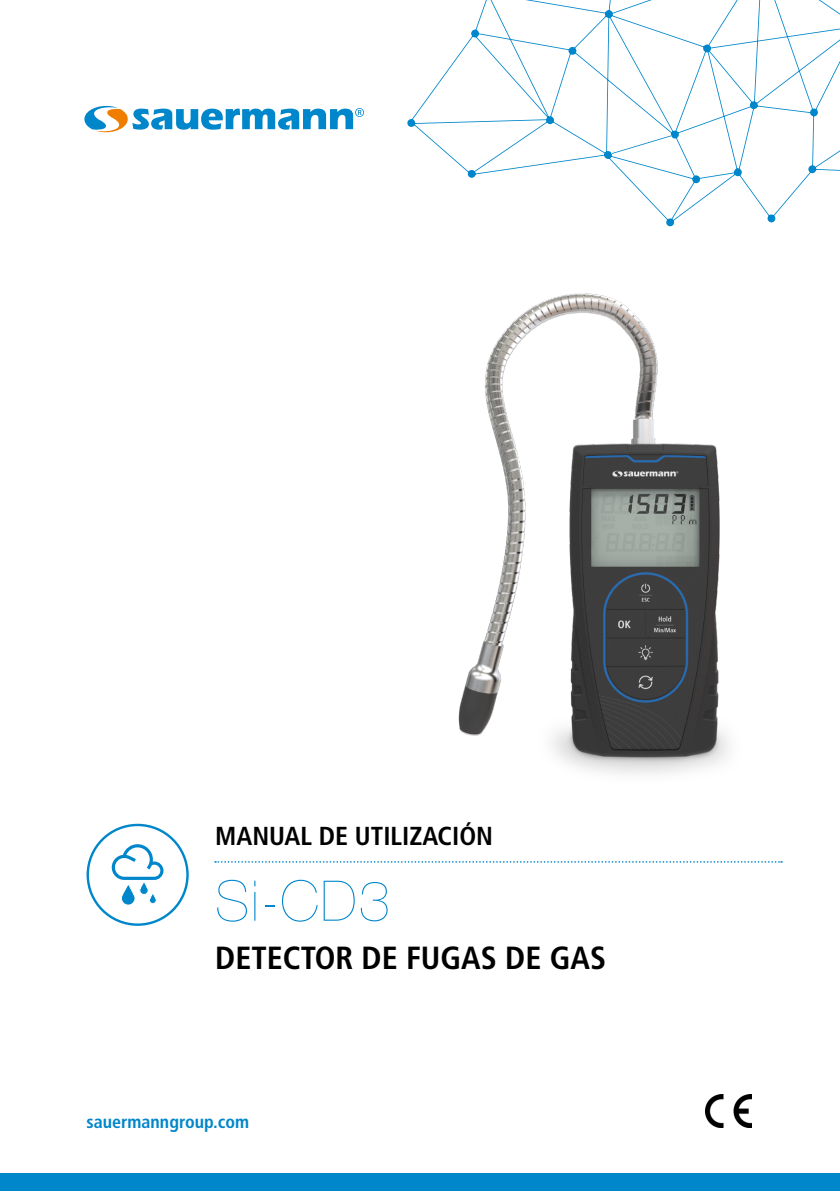
<style>
.page{position:relative;width:840px;height:1191px;background:#fff}
.page>*{position:absolute;margin:0;border:0;box-sizing:border-box;transform-origin:0 0}
.t1{font:200 56px "Helvetica Neue LT Std";color:#0086ca}
.t2{font:700 condensed 32px "Frutiger LT Std";color:#000}
.t3{font:700 condensed 26px "Frutiger LT Std";color:#000}
.t4{font:700 condensed 18px "Frutiger LT Std";color:#0086ca}
</style>
<div class="page">
<svg style="left:84px;top:106px;width:280px;height:26px"></svg>
<div style="left:0;top:1173px;width:839px;height:18px;background:#0086ca"></div>
<svg style="left:407px;top:0;width:432px;height:226px"></svg>
<img style="left:705px;top:1094px;width:46px;height:33px">
<img style="left:458px;top:293px;width:271px;height:481px">
<svg style="left:215px;top:861px;width:566px;height:1px"></svg>
<svg style="left:86px;top:823px;width:103px;height:103px"></svg>
<svg style="left:112px;top:844px;width:51px;height:61px"></svg>
<p class="t3" style="left:215px;top:820px;width:279px">MANUAL DE UTILIZACIÓN</p>
<h1 class="t1" style="left:215px;top:868px;width:176px">Si-CD3</h1>
<p class="t2" style="left:215px;top:938px;width:392px">DETECTOR DE FUGAS DE GAS</p>
<p class="t4" style="left:86px;top:1110px;width:164px">sauermanngroup.com</p>
</div>
